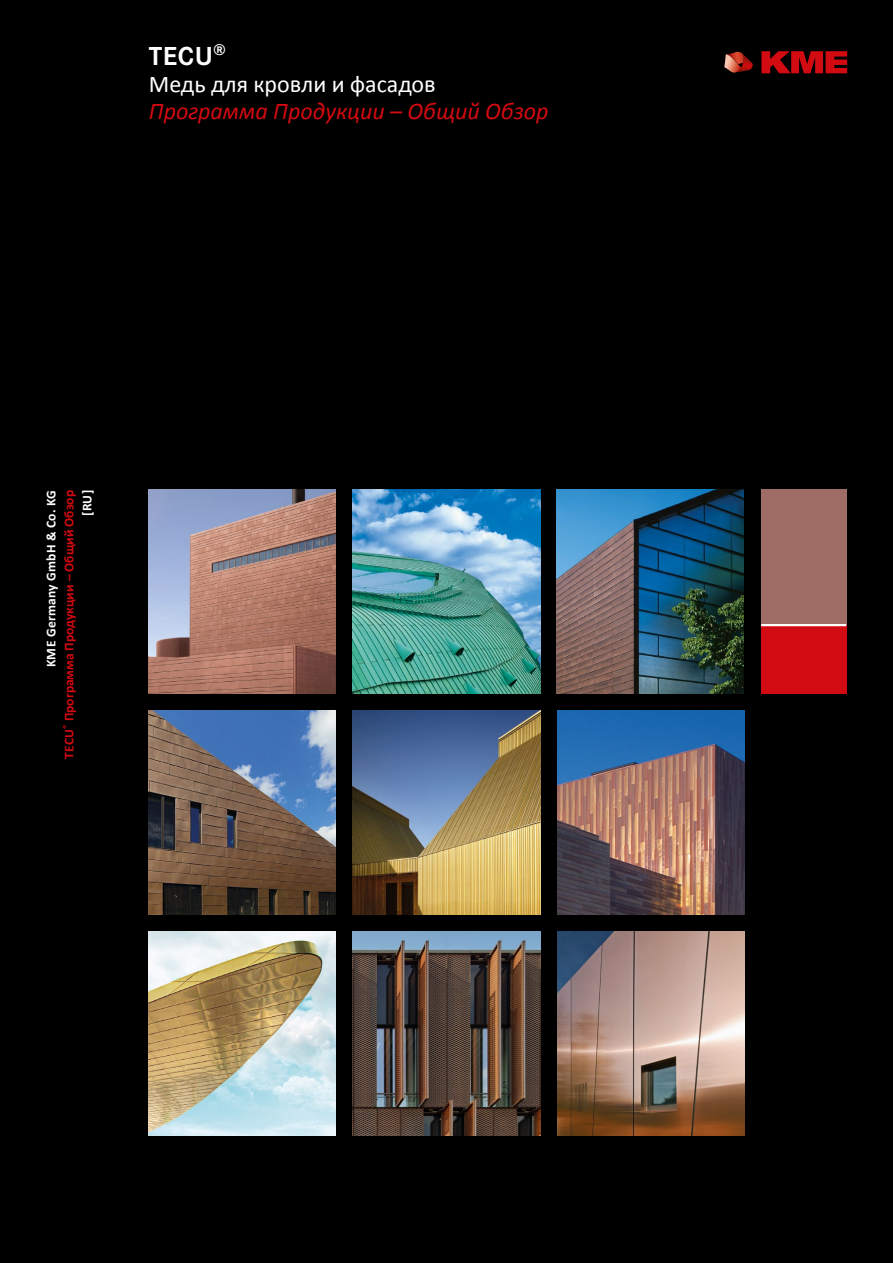
<style>
.page{position:relative;width:893px;height:1263px;background:#000}
.page>*{position:absolute;margin:0;border:0;box-sizing:border-box;transform-origin:0 0}
.t1{font:700 27px "Corporate STOT";color:#fff}
.t2{font:italic 24px "Calibri";color:#d20a11}
.t3{font:24px "Calibri";color:#fff}
.t4{font:700 13.5px/18px "Calibri";color:#d20a11;text-align:right}
.s1{color:#fff}
</style>
<div class="page">
<div style="left:761px;top:489px;width:85px;height:136px;background:#9e6d65"></div>
<div style="left:761px;top:625px;width:85px;height:68px;background:#d20a11"></div>
<hr style="left:761px;top:624px;width:85px;height:2px;background:#fff">
<img style="left:353px;top:489px;width:187px;height:204px">
<img style="left:557px;top:489px;width:187px;height:204px">
<img style="left:149px;top:489px;width:187px;height:204px">
<img style="left:149px;top:710px;width:187px;height:204px">
<img style="left:353px;top:931px;width:187px;height:204px">
<img style="left:149px;top:931px;width:187px;height:204px">
<img style="left:353px;top:710px;width:187px;height:204px">
<img style="left:557px;top:710px;width:187px;height:204px">
<img style="left:557px;top:931px;width:187px;height:204px">
<svg style="left:724px;top:52px;width:29px;height:21px"></svg>
<svg style="left:761px;top:51px;width:86px;height:22px"></svg>
<h1 class="t1" style="left:149px;top:40px;width:78px">TECU<sup>®</sup></h1>
<h2 class="t3" style="left:149px;top:69px;width:288px">Медь для кровли и фасадов</h2>
<h2 class="t2" style="left:149px;top:94px;width:401px">Программа Продукции – Общий Обзор</h2>
<p class="t4" style="left:42px;top:759px;width:270px;rotate:-90deg"><span class="s1">KME Germany GmbH &amp; Co. KG<br></span>TECU<sup>®</sup> Программа Продукции – Общий Обзор <span class="s1">[RU]</span></p>
</div>
